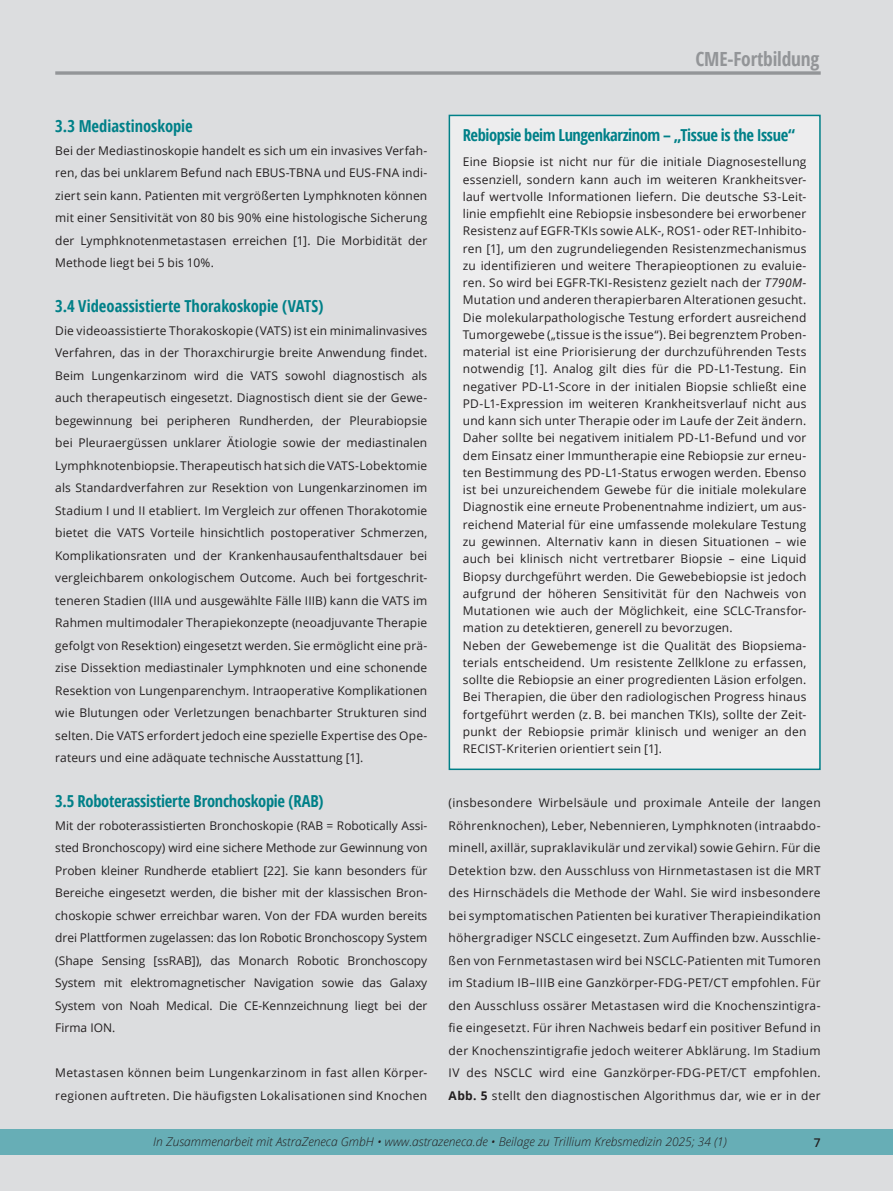
<style>
.page{position:relative;width:893px;height:1191px;background:#dcdddf}
.page>*{position:absolute;margin:0;border:0;box-sizing:border-box;transform-origin:0 0}
.t1{font:700 condensed 19.5px "Open Sans";letter-spacing:-.01em;color:#939598}
.t2{font:700 condensed 16.5px "Open Sans";letter-spacing:-.015em;color:#008088}
.t3{font:12px/22.5px "Open Sans";letter-spacing:.015em;color:#231f20;text-align:justify}
.t4{font:italic 300 12px "Open Sans";color:#231f20}
.t5{font:600 12px "Open Sans";color:#231f20}
.s1{font-style:italic}
.s2{font-weight:700}
</style>
<div class="page">
<div style="left:0;top:1129px;width:893px;height:26px;background:#67aeb6"></div>
<div style="left:449px;top:115px;width:371px;height:654px;background:#ededee"></div>
<div style="left:449px;top:115px;width:372px;height:655px;border:2px solid #008088"></div>
<svg style="left:55px;top:71px;width:766px;height:4px;background:#9ea0a2"></svg>
<h2 class="t2" style="left:55px;top:114px;width:139px">3.3 Mediastinoskopie</h2>
<p class="t3" style="left:55px;top:139px;width:374px">Bei der Mediastinoskopie handelt es sich um ein invasives Verfah&shy;ren, das bei unklarem Befund nach EBUS-TBNA und EUS-FNA indi&shy;ziert sein kann. Patienten mit vergrößerten Lymphknoten können mit einer Sensitivität von 80 bis 90% eine histologische Sicherung der Lymphknotenmetastasen erreichen [1]. Die Morbidität der Methode liegt bei 5 bis 10%.</p>
<h2 class="t2" style="left:55px;top:294px;width:270px">3.4 Videoassistierte Thorakoskopie (VATS)</h2>
<p class="t3" style="left:55px;top:319px;width:374px">Die videoassistierte Thorakoskopie (VATS) ist ein minimalinvasives Verfahren, das in der Thoraxchirurgie breite Anwendung findet.<br>Beim Lungenkarzinom wird die VATS sowohl diagnostisch als auch therapeutisch eingesetzt. Diagnostisch dient sie der Gewe&shy;begewinnung bei peripheren Rundherden, der Pleurabiopsie bei Pleuraergüssen unklarer Ätiologie sowie der mediastinalen Lymphknotenbiopsie. Therapeutisch hat sich die VATS-Lobektomie als Standardverfahren zur Resektion von Lungenkarzinomen im Stadium I und II etabliert. Im Vergleich zur offenen Thorakotomie bietet die VATS Vorteile hinsichtlich postoperativer Schmerzen, Komplikationsraten und der Krankenhausaufenthaltsdauer bei vergleichbarem onkologischem Outcome. Auch bei fortgeschrit&shy;teneren Stadien (IIIA und ausgewählte Fälle IIIB) kann die VATS im Rahmen multimodaler Therapiekonzepte (neoadjuvante Therapie gefolgt von Resektion) eingesetzt werden. Sie ermöglicht eine prä&shy;zise Dissektion mediastinaler Lymphknoten und eine schonende Resektion von Lungenparenchym. Intraoperative Komplikationen wie Blutungen oder Verletzungen benachbarter Strukturen sind selten. Die VATS erfordert jedoch eine spezielle Expertise des Ope&shy;rateurs und eine adäquate technische Ausstattung [1].</p>
<h2 class="t2" style="left:55px;top:789px;width:270px">3.5 Roboterassistierte Bronchoskopie (RAB)</h2>
<p class="t3" style="left:55px;top:814px;width:374px">Mit der roboterassistierten Bronchoskopie (RAB = Robotically Assi&shy;sted Bronchoscopy) wird eine sichere Methode zur Gewinnung von Proben kleiner Rundherde etabliert [22]. Sie kann besonders für Bereiche eingesetzt werden, die bisher mit der klassischen Bron&shy;choskopie schwer erreichbar waren. Von der FDA wurden bereits drei Plattformen zugelassen: das Ion Robotic Bronchoscopy System (Shape Sensing [ssRAB]), das Monarch Robotic Bronchoscopy System mit elektromagnetischer Navigation sowie das Galaxy System von Noah Medical. Die CE-Kennzeichnung liegt bei der Firma ION.</p>
<p class="t3" style="left:55px;top:1061px;width:374px">Metastasen können beim Lungenkarzinom in fast allen Körper&shy;regionen auftreten. Die häufigsten Lokalisationen sind Knochen</p>
<h1 class="t1" style="left:695px;top:45px;width:125px">CME-Fortbildung</h1>
<h1 class="t1" style="left:724px;top:45px;width:99px">Schwerpunkt</h1>
<h2 class="t2" style="left:463px;top:123px;width:333px">Rebiopsie beim Lungenkarzinom – „Tissue is the Issue“</h2>
<p class="t3" style="left:463px;top:153px;width:345px;line-height:17.2px;text-align:left">Eine Biopsie ist nicht nur für die initiale Diagnosestellung essenziell, sondern kann auch im weiteren Krankheitsver&shy;lauf wertvolle Informationen liefern. Die deutsche S3-Leit&shy;linie empfiehlt eine Rebiopsie insbesondere bei erworbener Resistenz auf EGFR-TKIs sowie ALK-, ROS1- oder RET-Inhibito&shy;ren [1], um den zugrundeliegenden Resistenzmechanismus zu identifizieren und weitere Therapieoptionen zu evaluie&shy;ren. So wird bei EGFR-TKI-Resistenz gezielt nach der <span class="s1">T790M</span>-Mutation und anderen therapierbaren Alterationen gesucht.<br>Die molekularpathologische Testung erfordert ausreichend Tumorgewebe („tissue is the issue“). Bei begrenztem Proben&shy;material ist eine Priorisierung der durchzuführenden Tests notwendig [1]. Analog gilt dies für die PD-L1-Testung. Ein negativer PD-L1-Score in der initialen Biopsie schließt eine PD-L1-Expression im weiteren Krankheitsverlauf nicht aus und kann sich unter Therapie oder im Laufe der Zeit ändern.<br>Daher sollte bei negativem initialem PD-L1-Befund und vor dem Einsatz einer Immuntherapie eine Rebiopsie zur erneu&shy;ten Bestimmung des PD-L1-Status erwogen werden. Ebenso ist bei unzureichendem Gewebe für die initiale molekulare Diagnostik eine erneute Probenentnahme indiziert, um aus&shy;reichend Material für eine umfassende molekulare Testung zu gewinnen. Alternativ kann in diesen Situationen – wie auch bei klinisch nicht vertretbarer Biopsie – eine Liquid Biopsy durchgeführt werden. Die Gewebebiopsie ist jedoch aufgrund der höheren Sensitivität für den Nachweis von Mutationen wie auch der Möglichkeit, eine SCLC-Transfor&shy;mation zu detektieren, generell zu bevorzugen.<br>Neben der Gewebemenge ist die Qualität des Biopsiema&shy;terials entscheidend. Um resistente Zellklone zu erfassen, sollte die Rebiopsie an einer progredienten Läsion erfolgen.<br>Bei Therapien, die über den radiologischen Progress hinaus fortgeführt werden (z. B. bei manchen TKIs), sollte der Zeit&shy;punkt der Rebiopsie primär klinisch und weniger an den RECIST-Kriterien orientiert sein [1].</p>
<p class="t3" style="left:449px;top:791px;width:374px">(insbesondere Wirbelsäule und proximale Anteile der langen Röhrenknochen), Leber, Nebennieren, Lymphknoten (intraabdo&shy;minell, axillär, supraklavikulär und zervikal) sowie Gehirn. Für die Detektion bzw. den Ausschluss von Hirnmetastasen ist die MRT des Hirnschädels die Methode der Wahl. Sie wird insbesondere bei symptomatischen Patienten bei kurativer Therapieindikation höhergradiger NSCLC eingesetzt. Zum Auffinden bzw. Ausschlie&shy;ßen von Fernmetastasen wird bei NSCLC-Patienten mit Tumoren im Stadium IB–IIIB eine Ganzkörper-FDG-PET/CT empfohlen. Für den Ausschluss ossärer Metastasen wird die Knochenszintigra&shy;fie eingesetzt. Für ihren Nachweis bedarf ein positiver Befund in der Knochenszintigrafie jedoch weiterer Abklärung. Im Stadium IV des NSCLC wird eine Ganzkörper-FDG-PET/CT empfohlen.<br><span class="s2">Abb. 5</span> stellt den diagnostischen Algorithmus dar, wie er in der</p>
<p class="t4" style="left:153px;top:1133px;width:575px">In Zusammenarbeit mit AstraZeneca GmbH • www.astrazeneca.de • Beilage zu Trillium Krebsmedizin 2025; 34 (1)</p>
<p class="t5" style="left:814px;top:1134px;width:8px">7</p>
<p class="t5" style="left:814px;top:1142px;width:8px">7</p>
</div>
